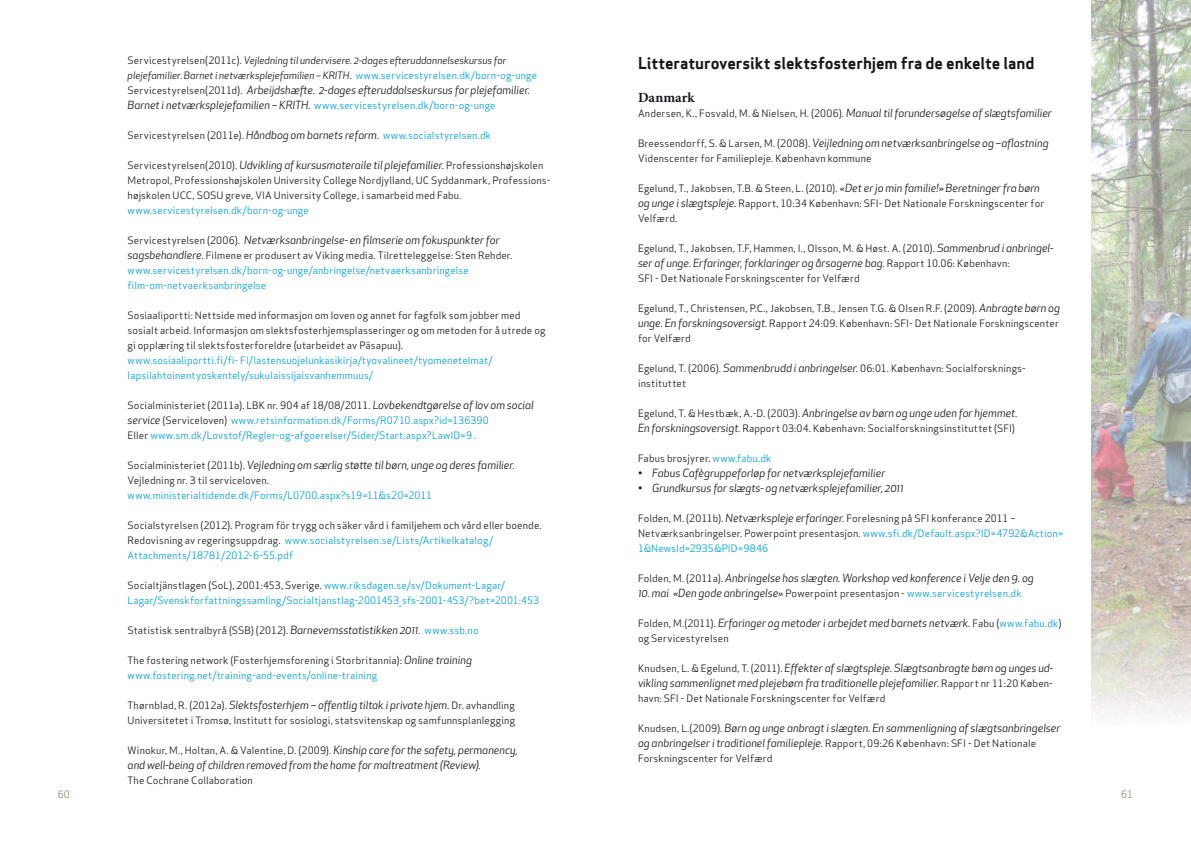
<style>
.page{position:relative;width:1191px;height:842px;background:#fff}
.page>*{position:absolute;margin:0;border:0;box-sizing:border-box;transform-origin:0 0}
.t1{font:700 16px "Apex Sans";letter-spacing:-.005em;color:#1a171c}
.t2{font:700 14px "Minion Pro";color:#1a171c}
.t3{font:italic 11px/15px "Apex New";color:#1a171c}
.t4{font:10px/15px "Apex Sans";letter-spacing:.01em;color:#1a171c}
.t5{font:10px/15px "Apex Sans";letter-spacing:.01em;color:#009ee0}
.t6{font:italic 10px/15px "Apex New";color:#1a171c}
.t7{font:10px "Apex Sans";color:#908372}
.s1{font-family:"Apex Sans";font-style:normal}
.s2{font-family:"Apex Sans";font-style:normal;color:#009ee0}
.s3{font-family:"Apex Sans";font-style:normal;font-size:10px}
.s4{font-family:"Apex New";font-style:italic;font-size:11px;color:#1a171c}
.s5{font-family:"Apex New";font-style:italic;font-size:11px}
.s6{color:#009ee0}
.s7{color:#1a171c}
.s8{font-family:"Apex Sans";font-style:normal;font-size:10px;color:#009ee0}
</style>
<div class="page">
<img style="left:1091px;top:0;width:100px;height:715px">
<p class="t6" style="left:128px;top:53px;width:411px"><span class="s1">Servicestyrelsen(2011c).</span> Vejledning til undervisere. 2-dages efteruddannelseskursus for plejefamilier. Barnet i netværksplejefamilien – KRITH<span class="s1">.</span> <span class="s2">www.servicestyrelsen.dk/born-og-unge</span></p>
<p class="t3" style="left:128px;top:83px;width:404px"><span class="s3">Servicestyrelsen(2011d).</span> Arbeijdshæfte. 2-dages efteruddalseskursus for plejefamilier.</p>
<p class="t5" style="left:128px;top:97px;width:369px"><span class="s4">Barnet i netværksplejefamilien – KRITH.</span> www.servicestyrelsen.dk/born-og-unge</p>
<p class="t4" style="left:128px;top:127px;width:365px">Servicestyrelsen (2011e). <span class="s5">Håndbog om barnets reform.</span> <span class="s6">www.socialstyrelsen.dk</span></p>
<p class="t4" style="left:128px;top:157px;width:424px">Servicestyrelsen(2010). <span class="s5">Udvikling af kursusmateraile til plejefamilier.</span> Professionshøjskolen<br>Metropol, Professionshøjskolen University College Nordjylland, UC Syddanmark, Professions&shy;højskolen UCC, SOSU greve, VIA University College, i samarbeid med Fabu.</p>
<p class="t5" style="left:128px;top:202px;width:183px">www.servicestyrelsen.dk/born-og-unge</p>
<p class="t3" style="left:128px;top:233px;width:374px"><span class="s3">Servicestyrelsen (2006).</span> Netværksanbringelse- en filmserie om fokuspunkter for</p>
<p class="t5" style="left:128px;top:247px;width:386px"><span class="s4">sagsbehandlere.</span> <span class="s7">Filmene er produsert av Viking media. Tilretteleggelse: Sten Rehder. </span>www.servicestyrelsen.dk/born-og-unge/anbringelse/netvaerksanbringelse film-om-netvaerksanbringelse</p>
<p class="t4" style="left:128px;top:307px;width:419px">Sosiaaliportti: Nettside med informasjon om loven og annet for fagfolk som jobber med sosialt arbeid. Informasjon om slektsfosterhjemsplasseringer og om metoden for å utrede og gi opplæring til slektsfosterforeldre (utarbeidet av Päsapuu).</p>
<p class="t5" style="left:128px;top:352px;width:366px">www.sosiaaliportti.fi/fi- FI/lastensuojelunkasikirja/tyovalineet/tyomenetelmat/ lapsilahtoinentyoskentely/sukulaissijaisvanhemmuus/</p>
<p class="t5" style="left:128px;top:397px;width:408px"><span class="s7">Socialministeriet (2011a). LBK nr. 904 af 18/08/2011.</span> <span class="s4">Lovbekendtgørelse af lov om social service</span> <span class="s7">(Serviceloven)</span> www.retsinformation.dk/Forms/R0710.aspx?id=136390<br><span class="s7">Eller</span> www.sm.dk/Lovstof/Regler-og-afgoerelser/Sider/Start.aspx?LawID=9 .</p>
<p class="t3" style="left:128px;top:458px;width:389px"><span class="s3">Socialministeriet (2011b).</span> Vejledning om særlig støtte til børn, unge og deres familier.</p>
<p class="t4" style="left:128px;top:472px;width:143px">Vejledning nr. 3 til serviceloven.</p>
<p class="t5" style="left:128px;top:487px;width:306px">www.ministerialtidende.dk/Forms/L0700.aspx?s19=11&amp;s20=2011</p>
<p class="t4" style="left:128px;top:517px;width:415px">Socialstyrelsen (2012). Program för trygg och säker vård i familjehem och vård eller boende.<br>Redovisning av regeringsuppdrag. <span class="s6">www.socialstyrelsen.se/Lists/Artikelkatalog/<br>Attachments/18781/2012-6-55.pdf</span></p>
<p class="t5" style="left:128px;top:577px;width:413px"><span class="s7">Socialtjänstlagen (SoL), 2001:453, Sverige.</span> www.riksdagen.se/sv/Dokument-Lagar/<br>Lagar/Svenskforfattningssamling/Socialtjanstlag-2001453_sfs-2001-453/?bet=2001:453</p>
<p class="t4" style="left:128px;top:622px;width:352px">Statistisk sentralbyrå (SSB) (2012). <span class="s5">Barnevernsstatistikken 2011.</span> <span class="s6">www.ssb.no</span></p>
<p class="t4" style="left:128px;top:652px;width:346px">The fostering network (Fosterhjemsforening i Storbritannia): <span class="s5">Online training </span><span class="s6">www.fostering.net/training-and-events/online-training</span></p>
<p class="t3" style="left:128px;top:698px;width:389px"><span class="s3">Thørnblad, R. (2012a).</span> Slektsfosterhjem – offentlig tiltak i private hjem. <span class="s3">Dr. avhandling</span></p>
<p class="t4" style="left:128px;top:712px;width:389px">Universitetet i Tromsø, Institutt for sosiologi, statsvitenskap og samfunnsplanlegging</p>
<p class="t4" style="left:128px;top:742px;width:392px">Winokur, M., Holtan, A. &amp; Valentine, D. (2009). <span class="s5">Kinship care for the safety, permanency,</span></p>
<p class="t3" style="left:128px;top:758px;width:355px">and well-being of children removed from the home for maltreatment (Review).</p>
<p class="t4" style="left:128px;top:772px;width:127px">The Cochrane Collaboration</p>
<h1 class="t1" style="left:638px;top:52px;width:398px">Litteraturoversikt slektsfosterhjem fra de enkelte land</h1>
<h2 class="t2" style="left:638px;top:87px;width:58px">Danmark</h2>
<p class="t4" style="left:638px;top:105px;width:415px">Andersen, K., Fosvald, M. &amp; Nielsen, H. (2006). <span class="s5">Manual til forundersøgelse af slægtsfamilier</span></p>
<p class="t3" style="left:638px;top:135px;width:412px"><span class="s3">Breessendorff, S. &amp; Larsen, M. (2008).</span> Veijledning om netværksanbringelse og –aflastning</p>
<p class="t4" style="left:638px;top:150px;width:235px">Videnscenter for Familiepleje. København kommune</p>
<p class="t4" style="left:638px;top:180px;width:408px">Egelund, T., Jakobsen, T.B. &amp; Steen, L. (2010). <span class="s5">«Det er jo min familie!» Beretninger fra børn og unge i slægtspleje.</span> Rapport, 10:34 København: SFI- Det Nationale Forskningscenter for<br>Velfærd.</p>
<p class="t4" style="left:638px;top:240px;width:417px">Egelund, T., Jakobsen, T.F, Hammen, I., Olsson, M. &amp; Høst. A. (2010). <span class="s5">Sammenbrud i anbringel-</span></p>
<p class="t3" style="left:638px;top:255px;width:373px">ser af unge. Erfaringer, forklaringer og årsagerne bag. <span class="s3">Rapport 10.06: København:</span></p>
<p class="t4" style="left:638px;top:270px;width:223px">SFI - Det Nationale Forskningscenter for Velfærd</p>
<p class="t4" style="left:638px;top:300px;width:423px;text-align:justify">Egelund, T., Christensen, P.C., Jakobsen, T.B., Jensen T.G. &amp; Olsen R.F. (2009). <span class="s5">Anbragte børn og unge. En forskningsoversigt.</span> Rapport 24:09. København: SFI- Det Nationale Forskningscenter for Velfærd</p>
<p class="t4" style="left:638px;top:360px;width:389px">Egelund, T. (2006). <span class="s5">Sammenbrudd i anbringelser.</span> 06:01. København: Socialforsknings&shy;instituttet</p>
<p class="t3" style="left:638px;top:405px;width:381px"><span class="s3">Egelund, T. &amp; Hestbæk, A.-D. (2003).</span> Anbringelse av børn og unge uden for hjemmet.</p>
<p class="t4" style="left:638px;top:420px;width:378px"><span class="s5">En forskningsoversigt.</span> Rapport 03:04. København: Socialforskningsinstituttet (SFI)</p>
<p class="t4" style="left:638px;top:450px;width:135px">Fabus brosjyrer. <span class="s6">www.fabu.dk</span></p>
<p class="t3" style="left:638px;top:465px;width:249px">• Fabus Cafègruppeforløp for netværksplejefamilier</p>
<p class="t3" style="left:638px;top:480px;width:267px">• Grundkursus for slægts- og netværksplejefamilier, 2011</p>
<p class="t4" style="left:638px;top:510px;width:427px">Folden, M. (2011b). <span class="s5">Netværkspleje erfaringer.</span> Forelesning på SFI konferance 2011 –<br>Netværksanbringelser. Powerpoint presentasjon. <span class="s6">www.sfi.dk/Default.aspx?ID=4792&amp;Action=<br>1&amp;NewsId=2935&amp;PID=9846</span></p>
<p class="t3" style="left:638px;top:570px;width:397px"><span class="s3">Folden, M. (2011a).</span> Anbringelse hos slægten. Workshop ved konference i Velje den 9. og</p>
<p class="t3" style="left:638px;top:585px;width:385px">10. mai «Den gode anbringelse» <span class="s3">Powerpoint presentasjon -</span> <span class="s8">www.servicestyrelsen.dk</span></p>
<p class="t3" style="left:638px;top:615px;width:425px"><span class="s3">Folden, M.(2011).</span> Erfaringer og metoder i arbejdet med barnets netværk. <span class="s3">Fabu (</span><span class="s8">www.fabu.dk</span><span class="s3">)</span></p>
<p class="t4" style="left:638px;top:630px;width:92px">og Servicestyrelsen</p>
<p class="t3" style="left:638px;top:660px;width:417px"><span class="s3">Knudsen, L. &amp; Egelund, T. (2011).</span> Effekter af slægtspleje. Slægtsanbragte børn og unges ud&shy;vikling sammenlignet med plejebørn fra traditionelle plejefamilier. <span class="s3">Rapport nr 11:20 Køben-</span></p>
<p class="t4" style="left:638px;top:690px;width:249px">havn: SFI - Det Nationale Forskningscenter for Velfærd</p>
<p class="t3" style="left:638px;top:720px;width:424px"><span class="s3">Knudsen, L.(2009).</span> Børn og unge anbragt i slægten. En sammenligning af slægtsanbringelser og anbringelser i traditionel familiepleje. <span class="s3">Rapport, 09:26 København: SFI - Det Nationale</span></p>
<p class="t4" style="left:638px;top:750px;width:136px">Forskningscenter for Velfærd</p>
<p class="t7" style="left:58px;top:787px;width:13px">60</p>
<p class="t7" style="left:1121px;top:787px;width:13px">61</p>
</div>
